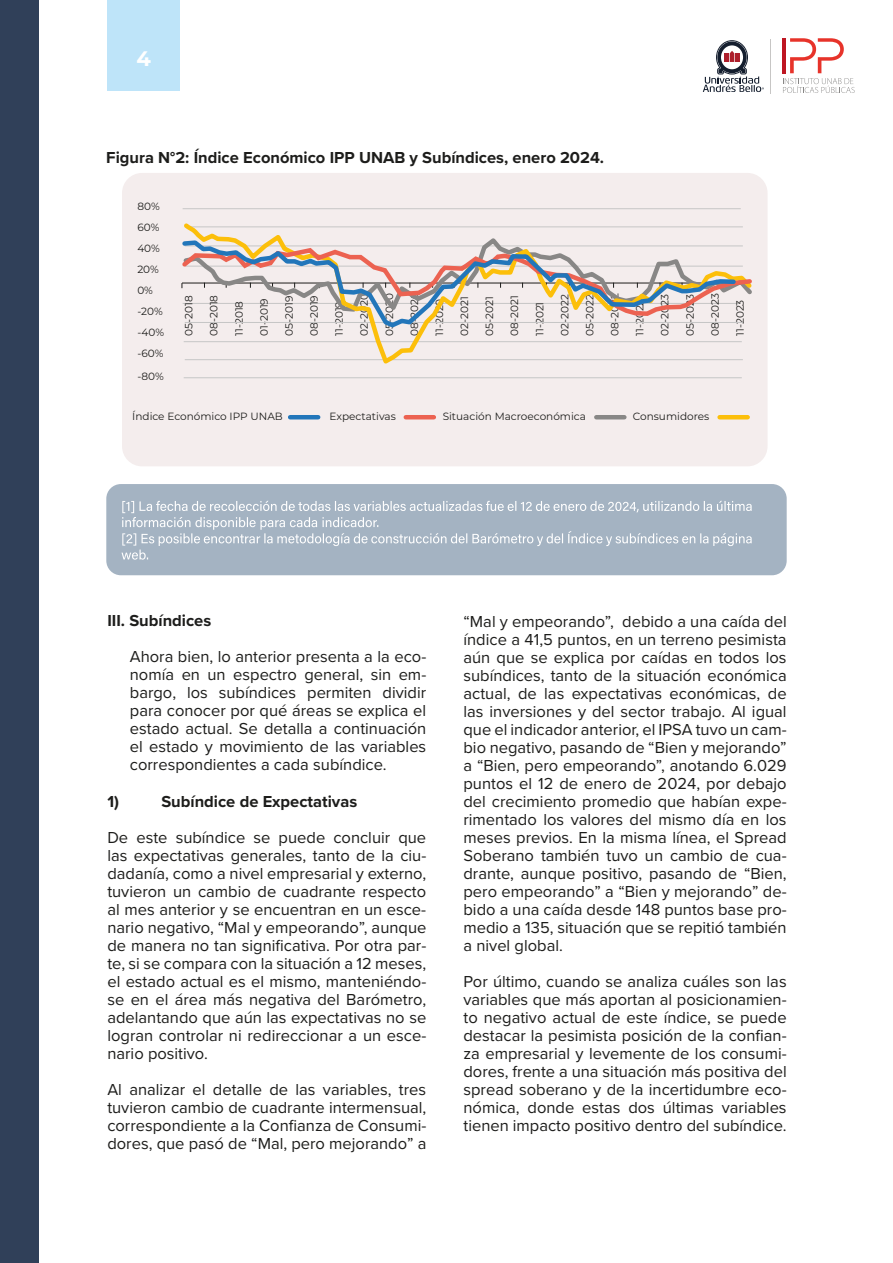
<style>
.page{position:relative;width:893px;height:1263px;background:#fff}
.page>*{position:absolute;margin:0;border:0;box-sizing:border-box;transform-origin:0 0}
.t1{font:700 21px "Montserrat";color:#fff}
.t2{font:16.5px/18px "Proxima Nova";color:#1d1d1b;text-align:justify}
.t3{font:700 16.5px "Proxima Nova";color:#1d1d1b}
.t4{font:10.5px/21px "Montserrat";color:#1d1d1b}
</style>
<div class="page">
<div style="left:107px;top:0;width:73px;height:90px;background:#bee4f9"></div>
<div style="left:0;top:0;width:38px;height:1263px;background:#304059"></div>
<div style="left:122px;top:173px;width:645px;height:293px;background:#f4eded;border-radius:20px"></div>
<svg style="left:703px;top:41px;width:61px;height:51px"></svg>
<hr style="left:771px;top:39px;width:1px;height:55px;background:#c7c6c5">
<hr style="left:782px;top:38px;width:4px;height:35px;background:#be1622">
<svg style="left:783px;top:38px;width:72px;height:55px"></svg>
<div style="left:106px;top:484px;width:681px;height:91px;background:#a4b3c2;border-radius:15px"></div>
<svg style="left:121px;top:501px;width:631px;height:59px"></svg>
<hr style="left:184px;top:377px;width:558px;height:1px;background:#c6c6c6">
<hr style="left:183px;top:208px;width:558px;height:1px;background:#c6c6c6">
<svg style="left:183px;top:223px;width:560px;height:141px"></svg>
<svg style="left:738px;top:245px;width:14px;height:73px"></svg>
<hr style="left:290px;top:415px;width:28px;height:4px;background:#2276ba">
<hr style="left:406px;top:415px;width:28px;height:4px;background:#ec6251">
<hr style="left:596px;top:415px;width:28px;height:4px;background:#888786">
<hr style="left:720px;top:415px;width:28px;height:4px;background:#fcbf0a">
<svg style="left:181px;top:238px;width:557px;height:92px"></svg>
<p class="t1" style="left:136px;top:44px;width:16px">4</p>
<p class="t3" style="left:106px;top:145px;width:499px">Figura N°2: Índice Económico IPP UNAB y Subíndices, enero 2024.</p>
<p class="t4" style="left:137px;top:196px;width:28px">80%<br>60%<br>40%<br>20%<br>0% -20% -40% -60%</p>
<p class="t4" style="left:137px;top:365px;width:28px">-80%</p>
<p class="t4" style="left:132px;top:406px;width:152px">Índice Económico IPP UNAB</p>
<p class="t4" style="left:330px;top:406px;width:68px">Expectativas</p>
<p class="t4" style="left:443px;top:406px;width:145px">Situación Macroeconómica</p>
<p class="t4" style="left:633px;top:406px;width:78px">Consumidores</p>
<p class="t4" style="left:178px;top:336px;width:42px;rotate:-90deg">05-2018</p>
<p class="t4" style="left:203px;top:336px;width:42px;rotate:-90deg">08-2018</p>
<p class="t4" style="left:228px;top:336px;width:36px;rotate:-90deg">11-2018</p>
<p class="t4" style="left:253px;top:336px;width:39px;rotate:-90deg">01-2019</p>
<p class="t4" style="left:278px;top:336px;width:41px;rotate:-90deg">05-2019</p>
<p class="t4" style="left:303px;top:336px;width:42px;rotate:-90deg">08-2019</p>
<p class="t4" style="left:328px;top:336px;width:36px;rotate:-90deg">11-2019</p>
<p class="t4" style="left:353px;top:336px;width:44px;rotate:-90deg">02-2020</p>
<p class="t4" style="left:378px;top:336px;width:44px;rotate:-90deg">05-2020</p>
<p class="t4" style="left:403px;top:336px;width:45px;rotate:-90deg">08-2020</p>
<p class="t4" style="left:429px;top:336px;width:39px;rotate:-90deg">11-2020</p>
<p class="t4" style="left:454px;top:336px;width:41px;rotate:-90deg">02-2021</p>
<p class="t4" style="left:479px;top:336px;width:41px;rotate:-90deg">05-2021</p>
<p class="t4" style="left:504px;top:336px;width:42px;rotate:-90deg">08-2021</p>
<p class="t4" style="left:529px;top:336px;width:36px;rotate:-90deg">11-2021</p>
<p class="t4" style="left:554px;top:336px;width:43px;rotate:-90deg">02-2022</p>
<p class="t4" style="left:579px;top:336px;width:43px;rotate:-90deg">05-2022</p>
<p class="t4" style="left:604px;top:336px;width:44px;rotate:-90deg">08-2022</p>
<p class="t4" style="left:629px;top:336px;width:38px;rotate:-90deg">11-2022</p>
<p class="t4" style="left:654px;top:336px;width:43px;rotate:-90deg">02-2023</p>
<p class="t4" style="left:679px;top:336px;width:43px;rotate:-90deg">05-2023</p>
<p class="t4" style="left:704px;top:336px;width:44px;rotate:-90deg">08-2023</p>
<p class="t4" style="left:729px;top:336px;width:38px;rotate:-90deg">11-2023</p>
<p class="t3" style="left:107px;top:609px;width:105px">III. Subíndices</p>
<p class="t2" style="left:130px;top:647px;width:298px">Ahora bien, lo anterior presenta a la eco&shy;nomía en un espectro general, sin em&shy;bargo, los subíndices permiten dividir para conocer por qué áreas se explica el estado actual. Se detalla a continuación el estado y movimiento de las variables correspondientes a cada subíndice.</p>
<p class="t3" style="left:107px;top:789px;width:13px">1)</p>
<p class="t3" style="left:161px;top:789px;width:197px">Subíndice de Expectativas</p>
<p class="t2" style="left:107px;top:827px;width:321px">De este subíndice se puede concluir que las expectativas generales, tanto de la ciu&shy;dadanía, como a nivel empresarial y externo, tuvieron un cambio de cuadrante respecto al mes anterior y se encuentran en un esce&shy;nario negativo, “Mal y empeorando”, aunque de manera no tan significativa. Por otra par&shy;te, si se compara con la situación a 12 meses, el estado actual es el mismo, manteniéndo&shy;se en el área más negativa del Barómetro, adelantando que aún las expectativas no se logran controlar ni redireccionar a un esce&shy;nario positivo.</p>
<p class="t2" style="left:107px;top:1079px;width:320px">Al analizar el detalle de las variables, tres tuvieron cambio de cuadrante intermensual, correspondiente a la Confianza de Consumi&shy;dores, que pasó de “Mal, pero mejorando” a</p>
<p class="t2" style="left:463px;top:611px;width:325px">“Mal y empeorando”, debido a una caída del índice a 41,5 puntos, en un terreno pesimista aún que se explica por caídas en todos los subíndices, tanto de la situación económica actual, de las expectativas económicas, de las inversiones y del sector trabajo. Al igual que el indicador anterior, el IPSA tuvo un cam&shy;bio negativo, pasando de “Bien y mejorando” a “Bien, pero empeorando”, anotando 6.029 puntos el 12 de enero de 2024, por debajo del crecimiento promedio que habían expe&shy;rimentado los valores del mismo día en los meses previos. En la misma línea, el Spread Soberano también tuvo un cambio de cua&shy;drante, aunque positivo, pasando de “Bien, pero empeorando” a “Bien y mejorando” de&shy;bido a una caída desde 148 puntos base pro&shy;medio a 135, situación que se repitió también a nivel global.</p>
<p class="t2" style="left:463px;top:971px;width:325px">Por último, cuando se analiza cuáles son las variables que más aportan al posicionamien&shy;to negativo actual de este índice, se puede destacar la pesimista posición de la confian&shy;za empresarial y levemente de los consumi&shy;dores, frente a una situación más positiva del spread soberano y de la incertidumbre eco&shy;nómica, donde estas dos últimas variables tienen impacto positivo dentro del subíndice.</p>
</div>
